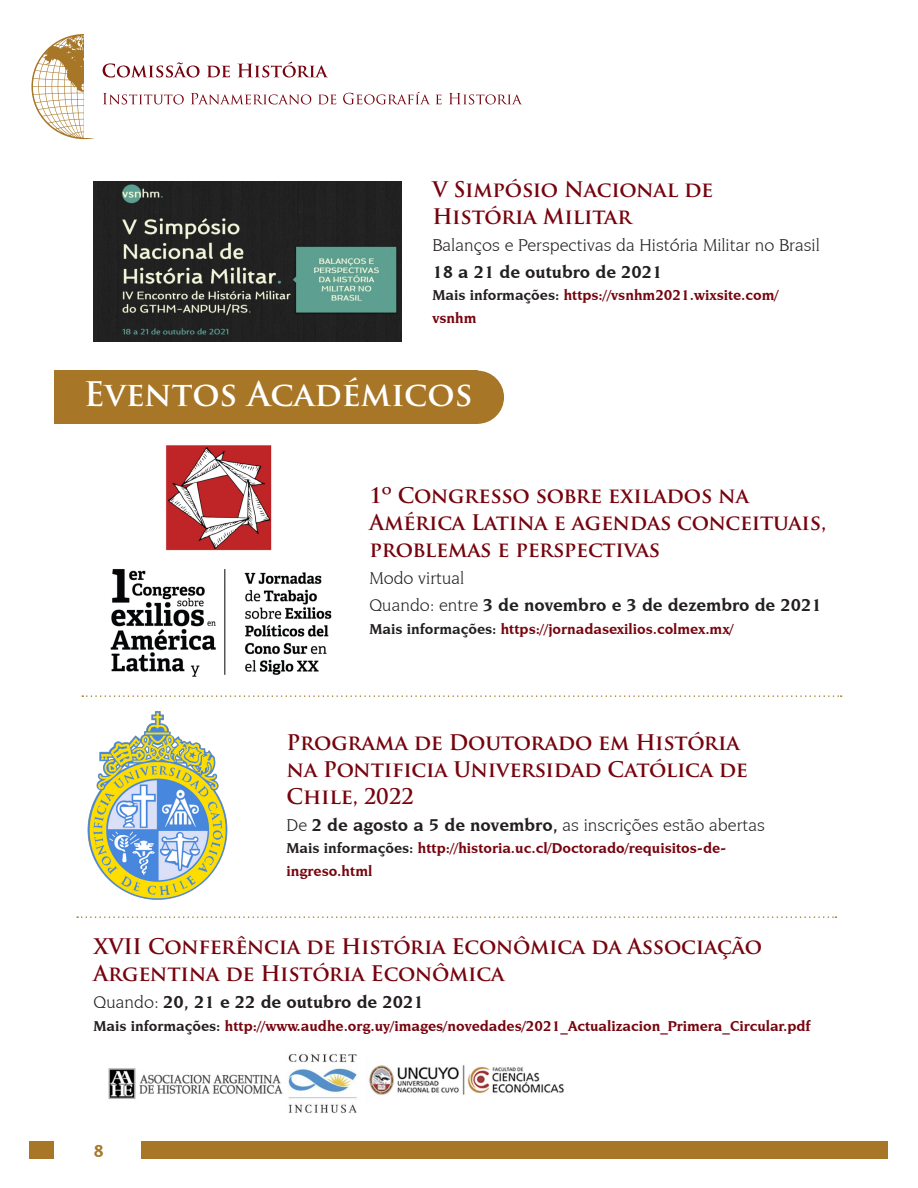
<style>
.page{position:relative;width:918px;height:1188px;background:#fff}
.page>*{position:absolute;margin:0;border:0;box-sizing:border-box;transform-origin:0 0}
.t1{font:700 33px "Trajan Pro";color:#fff}
.t2{font:700 21px/27px "Trajan Pro";letter-spacing:-.01em;color:#76030d}
.t3{font:18px "Novarese IT Cby BT";color:#231f20}
.t4{font:700 18px "Novarese IT Cby BT";color:#231f20}
.t5{font:700 18px "Novarese IT Cby BT";color:#a77626}
.t6{font:700 15px/22.5px "Novarese IT Cby BT";color:#76030d}
.s1{color:#231f20}
.s2{font-weight:400}
.s3{font-weight:700}
</style>
<div class="page">
<div style="left:30px;top:1141px;width:858px;height:18px;background:#a77626"></div>
<div style="left:54px;top:1141px;width:86px;height:19px;background:#fff"></div>
<svg style="left:31px;top:34px;width:305px;height:105px"></svg>
<svg style="left:343px;top:92px;width:87px;height:12px"></svg>
<svg style="left:436px;top:95px;width:6px;height:9px"></svg>
<svg style="left:449px;top:93px;width:73px;height:11px"></svg>
<img style="left:87px;top:711px;width:141px;height:189px">
<img style="left:110px;top:569px;width:222px;height:108px">
<img style="left:165px;top:445px;width:107px;height:106px">
<img style="left:108px;top:1054px;width:456px;height:59px">
<div style="left:54px;top:371px;width:271px;height:53px;background:#a77626"></div>
<div style="left:207px;top:371px;width:271px;height:53px;background:#a77626"></div>
<div style="left:451px;top:371px;width:53px;height:53px;background:#a77626;border-radius:50%"></div>
<svg style="left:82px;top:695px;width:760px;height:2px"></svg>
<svg style="left:77px;top:916px;width:759px;height:2px"></svg>
<img style="left:94px;top:181px;width:307px;height:160px">
<p class="t2" style="left:432px;top:176px;width:282px">V Simpósio Nacional de<br>História Militar</p>
<p class="t3" style="left:432px;top:234px;width:389px">Balanços e Perspectivas da História Militar no Brasil</p>
<p class="t4" style="left:432px;top:261px;width:232px">18 a 21 de outubro de 2021</p>
<p class="t6" style="left:432px;top:284px;width:348px"><span class="s1">Mais informações:</span> https://vsnhm2021.wixsite.com/ vsnhm</p>
<p class="t1" style="left:84px;top:374px;width:390px">Eventos Académicos</p>
<p class="t2" style="left:369px;top:482px;width:458px">1º Congresso sobre exilados na<br>América Latina e agendas conceituais, problemas e perspectivas</p>
<p class="t3" style="left:369px;top:567px;width:96px">Modo virtual</p>
<p class="t4" style="left:369px;top:594px;width:454px"><span class="s2">Quando: entre</span> 3 de novembro e 3 de dezembro de 2021</p>
<p class="t6" style="left:369px;top:617px;width:366px"><span class="s1">Mais informações:</span> https://jornadasexilios.colmex.mx/</p>
<p class="t2" style="left:287px;top:729px;width:463px">Programa de Doutorado em História na Pontificia Universidad Católica de<br>Chile, 2022</p>
<p class="t3" style="left:287px;top:814px;width:480px">De <span class="s3">2 de agosto a 5 de novembro,</span> as inscrições estão abertas</p>
<p class="t6" style="left:287px;top:836px;width:441px"><span class="s1">Mais informações:</span> http://historia.uc.cl/Doctorado/requisitos-de&shy;ingreso.html</p>
<p class="t2" style="left:94px;top:933px;width:670px">XVII Conferência de História Econômica da Associação<br>Argentina de História Econômica</p>
<p class="t4" style="left:94px;top:991px;width:332px"><span class="s2">Quando:</span> 20, 21 e 22 de outubro de 2021</p>
<p class="t6" style="left:94px;top:1014px;width:719px"><span class="s1">Mais informações:</span> http://www.audhe.org.uy/images/novedades/2021_Actualizacion_Primera_Circular.pdf</p>
<p class="t5" style="left:93px;top:1140px;width:12px">8</p>
</div>
